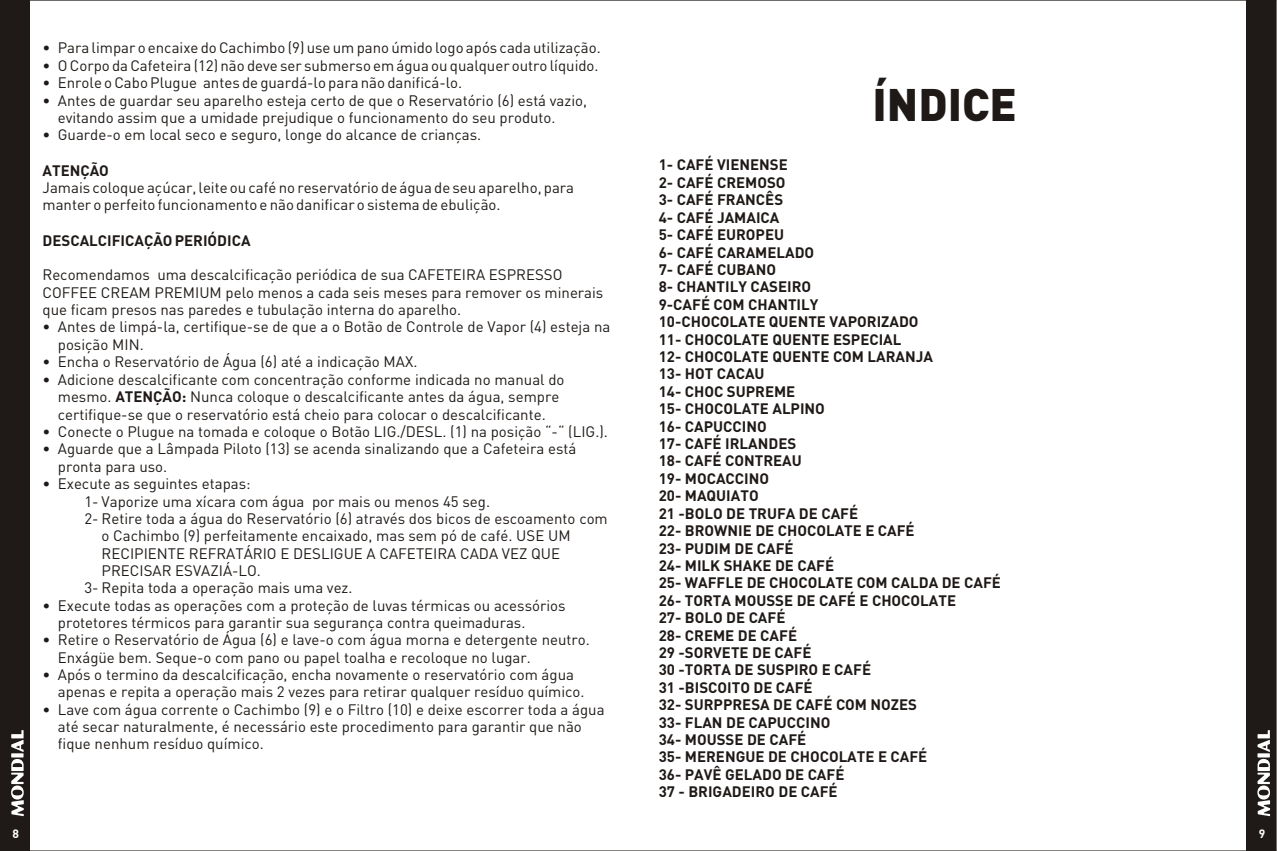
<style>
.page{position:relative;width:1277px;height:851px;background:#fff}
.page>*{position:absolute;margin:0;border:0;box-sizing:border-box;transform-origin:0 0}
.t1{font:700 45px "DIN Black";color:#1f1a17}
.t2{font:15px/17.2px "DIN";color:#1f1a17}
.t3{font:700 15px/17.4px "DIN";color:#1f1a17}
.t4{font:700 12px "DIN";color:#fff}
.s1{font-weight:700}
</style>
<div class="page">
<div style="left:0;top:0;width:30px;height:850px;background:#1f1a17"></div>
<div style="left:1246px;top:0;width:30px;height:850px;background:#1f1a17"></div>
<svg style="left:11px;top:730px;width:13px;height:86px"></svg>
<svg style="left:1257px;top:730px;width:13px;height:86px"></svg>
<hr style="left:0;top:0;width:1276px;height:1px;background:#1f1a17">
<hr style="left:0;top:850px;width:1276px;height:1px;background:#1f1a17">
<p class="t2" style="left:43px;top:39px;width:560px">• Para limpar o encaixe do Cachimbo (9) use um pano úmido logo após cada utilização.</p>
<p class="t2" style="left:43px;top:57px;width:557px">• O Corpo da Cafeteira (12) não deve ser submerso em água ou qualquer outro líquido.</p>
<p class="t2" style="left:43px;top:74px;width:421px">• Enrole o Cabo Plugue antes de guardá-lo para não danificá-lo.</p>
<p class="t2" style="left:58px;top:91px;width:531px;text-indent:-15px">• Antes de guardar seu aparelho esteja certo de que o Reservatório (6) está vazio, evitando assim que a umidade prejudique o funcionamento do seu produto.</p>
<p class="t2" style="left:43px;top:126px;width:440px">• Guarde-o em local seco e seguro, longe do alcance de crianças.</p>
<p class="t3" style="left:43px;top:161px;width:68px">ATENÇÃO</p>
<p class="t2" style="left:43px;top:179px;width:533px">Jamais coloque açúcar, leite ou café no reservatório de água de seu aparelho, para manter o perfeito funcionamento e não danificar o sistema de ebulição.</p>
<p class="t3" style="left:43px;top:231px;width:209px">DESCALCIFICAÇÃO PERIÓDICA</p>
<p class="t2" style="left:43px;top:266px;width:562px">Recomendamos uma descalcificação periódica de sua CAFETEIRA ESPRESSO<br>COFFEE CREAM PREMIUM pelo menos a cada seis meses para remover os minerais que ficam presos nas paredes e tubulação interna do aparelho.</p>
<p class="t2" style="left:58px;top:318px;width:554px;text-indent:-15px">• Antes de limpá-la, certifique-se de que a o Botão de Controle de Vapor (4) esteja na posição MIN.</p>
<p class="t2" style="left:43px;top:353px;width:376px">• Encha o Reservatório de Água (6) até a indicação MAX.</p>
<p class="t2" style="left:58px;top:370px;width:508px;text-indent:-15px">• Adicione descalcificante com concentração conforme indicada no manual do mesmo. <span class="s1">ATENÇÃO:</span> Nunca coloque o descalcificante antes da água, sempre certifique-se que o reservatório está cheio para colocar o descalcificante.</p>
<p class="t2" style="left:43px;top:423px;width:567px">• Conecte o Plugue na tomada e coloque o Botão LIG./DESL. (1) na posição “-“ (LIG.).</p>
<p class="t2" style="left:58px;top:440px;width:520px;text-indent:-15px">• Aguarde que a Lâmpada Piloto (13) se acenda sinalizando que a Cafeteira está pronta para uso.</p>
<p class="t2" style="left:43px;top:475px;width:210px">• Execute as seguintes etapas:</p>
<p class="t2" style="left:84px;top:492px;width:407px">1- Vaporize uma xícara com água por mais ou menos 45 seg.</p>
<p class="t2" style="left:84px;top:510px;width:525px">2- Retire toda a água do Reservatório (6) através dos bicos de escoamento com</p>
<p class="t2" style="left:102px;top:527px;width:470px">o Cachimbo (9) perfeitamente encaixado, mas sem pó de café. USE UM</p>
<p class="t2" style="left:102px;top:544px;width:460px">RECIPIENTE REFRATÁRIO E DESLIGUE A CAFETEIRA CADA VEZ QUE</p>
<p class="t2" style="left:102px;top:562px;width:161px">PRECISAR ESVAZIÁ-LO.</p>
<p class="t2" style="left:84px;top:579px;width:270px">3- Repita toda a operação mais uma vez.</p>
<p class="t2" style="left:58px;top:596px;width:509px;text-indent:-15px">• Execute todas as operações com a proteção de luvas térmicas ou acessórios protetores térmicos para garantir sua segurança contra queimaduras.</p>
<p class="t2" style="left:58px;top:631px;width:533px;text-indent:-15px">• Retire o Reservatório de Água (6) e lave-o com água morna e detergente neutro.<br>Enxágüe bem. Seque-o com pano ou papel toalha e recoloque no lugar.</p>
<p class="t2" style="left:58px;top:666px;width:528px;text-indent:-15px">• Após o termino da descalcificação, encha novamente o reservatório com água apenas e repita a operação mais 2 vezes para retirar qualquer resíduo químico.</p>
<p class="t2" style="left:58px;top:701px;width:548px;text-indent:-15px">• Lave com água corrente o Cachimbo (9) e o Filtro (10) e deixe escorrer toda a água até secar naturalmente, é necessário este procedimento para garantir que não fique nenhum resíduo químico.</p>
<h1 class="t1" style="left:872px;top:78px;width:146px">ÍNDICE</h1>
<p class="t3" style="left:658px;top:156px;width:344px">1- CAFÉ VIENENSE<br>2- CAFÉ CREMOSO<br>3- CAFÉ FRANCÊS<br>4- CAFÉ JAMAICA<br>5- CAFÉ EUROPEU<br>6- CAFÉ CARAMELADO<br>7- CAFÉ CUBANO<br>8- CHANTILY CASEIRO<br>9-CAFÉ COM CHANTILY<br>10-CHOCOLATE QUENTE VAPORIZADO<br>11- CHOCOLATE QUENTE ESPECIAL<br>12- CHOCOLATE QUENTE COM LARANJA<br>13- HOT CACAU<br>14- CHOC SUPREME<br>15- CHOCOLATE ALPINO<br>16- CAPUCCINO<br>17- CAFÉ IRLANDES<br>18- CAFÉ CONTREAU<br>19- MOCACCINO<br>20- MAQUIATO<br>21 -BOLO DE TRUFA DE CAFÉ<br>22- BROWNIE DE CHOCOLATE E CAFÉ<br>23- PUDIM DE CAFÉ<br>24- MILK SHAKE DE CAFÉ<br>25- WAFFLE DE CHOCOLATE COM CALDA DE CAFÉ<br>26- TORTA MOUSSE DE CAFÉ E CHOCOLATE<br>27- BOLO DE CAFÉ<br>28- CREME DE CAFÉ<br>29 -SORVETE DE CAFÉ<br>30 -TORTA DE SUSPIRO E CAFÉ<br>31 -BISCOITO DE CAFÉ<br>32- SURPPRESA DE CAFÉ COM NOZES<br>33- FLAN DE CAPUCCINO<br>34- MOUSSE DE CAFÉ<br>35- MERENGUE DE CHOCOLATE E CAFÉ<br>36- PAVÊ GELADO DE CAFÉ<br>37 - BRIGADEIRO DE CAFÉ</p>
<p class="t4" style="left:12px;top:826px;width:8px">8</p>
<p class="t4" style="left:1258px;top:826px;width:8px">9</p>
</div>
